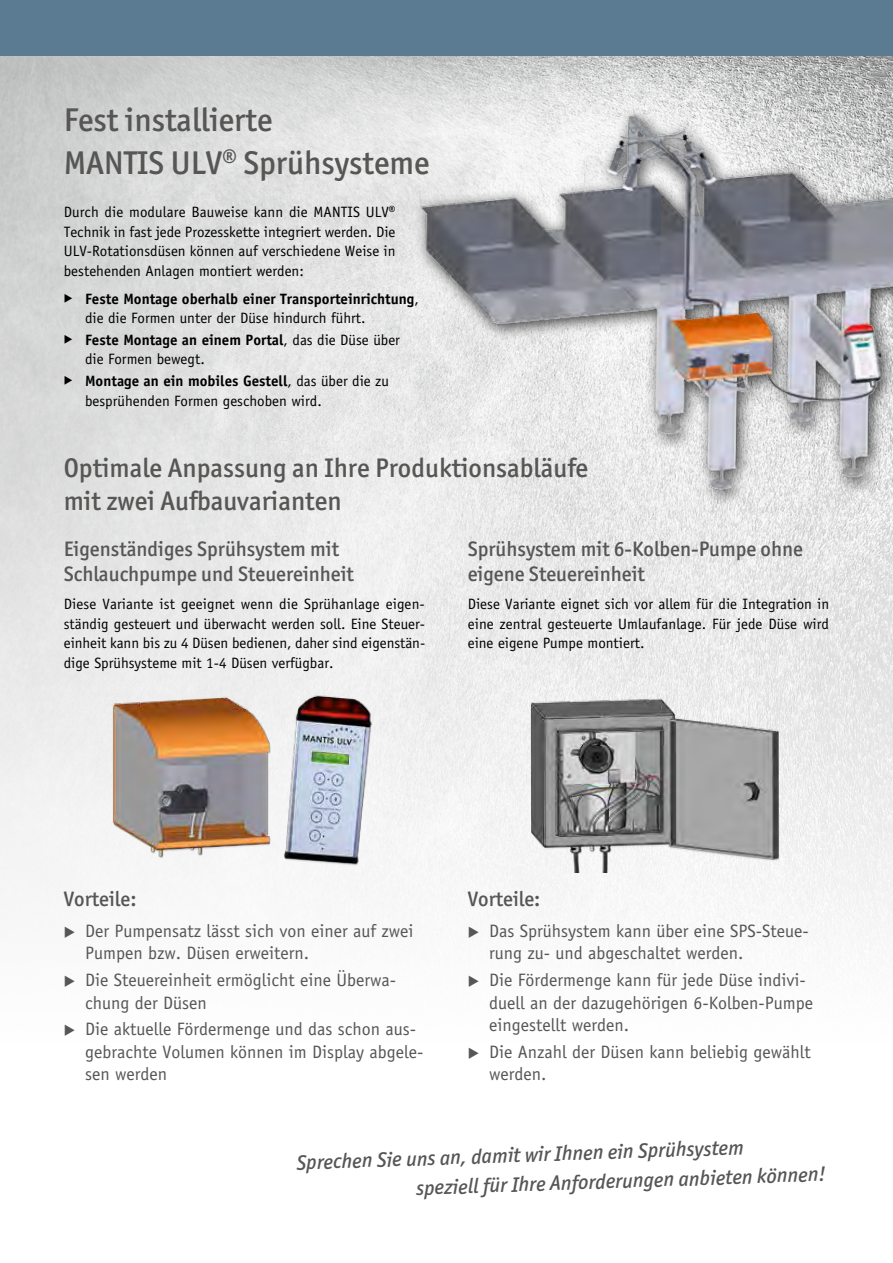
<style>
.page{position:relative;width:893px;height:1263px;background:#fff}
.page>*{position:absolute;margin:0;border:0;box-sizing:border-box;transform-origin:0 0}
.t1{font:500 33px/42.5px "Officina San ITC";color:#565655}
.t2{font:500 27px/33px "Officina San ITC";color:#565655}
.t3{font:500 21px/25.5px "Officina San ITC";color:#565655}
.t4{font:italic 500 21px/29.5px "Officina San ITC";color:#565655}
.t5{font:18px/22.5px "Officina Sans Std";color:#565655}
.t6{font:15px/19.5px "Officina Sans Std";color:#000;text-align:justify}
.t7{font:700 15px/19.5px "Officina Sans Std";color:#000}
.s1{font-weight:400}
.s2{font-weight:700}
</style>
<div class="page">
<img style="left:0;top:55px;width:893px;height:903px">
<div style="left:0;top:0;width:893px;height:55px;background:#5a7b91"></div>
<img style="left:100px;top:686px;width:288px;height:187px">
<img style="left:504px;top:694px;width:288px;height:179px">
<img style="left:389px;top:92px;width:504px;height:412px">
<svg style="left:76px;top:937px;width:13px;height:1px"></svg>
<svg style="left:480px;top:937px;width:13px;height:1px"></svg>
<h1 class="t1" style="left:64px;top:99px;width:368px">Fest installierte<br>MANTIS ULV<sup>®</sup> Sprühsysteme</h1>
<p class="t6" style="left:64px;top:203px;width:333px">Durch die modulare Bauweise kann die MANTIS ULV<sup>® </sup>Technik in fast jede Prozesskette integriert werden. Die ULV-Rotationsdüsen können auf verschiedene Weise in bestehenden Anlagen montiert werden:</p>
<p class="t7" style="left:85px;top:289px;width:335px;text-indent:-21px">◆ Feste Montage oberhalb einer Transporteinrichtung<span class="s1">, die die Formen unter der Düse hindurch führt.</span></p>
<p class="t6" style="left:85px;top:330px;width:316px;text-indent:-21px">◆ <span class="s2">Feste Montage an einem Portal</span>, das die Düse über die Formen bewegt.</p>
<p class="t6" style="left:85px;top:371px;width:305px;text-indent:-21px">◆ <span class="s2">Montage an ein mobiles Gestell</span>, das über die zu besprühenden Formen geschoben wird.</p>
<h2 class="t2" style="left:64px;top:451px;width:526px">Optimale Anpassung an Ihre Produktionsabläufe mit zwei Aufbauvarianten</h2>
<h3 class="t3" style="left:64px;top:536px;width:292px">Eigenständiges Sprühsystem mit<br>Schlauchpumpe und Steuereinheit</h3>
<p class="t6" style="left:64px;top:595px;width:363px">Diese Variante ist geeignet wenn die Sprühanlage eigen&shy;ständig gesteuert und überwacht werden soll. Eine Steuer&shy;einheit kann bis zu 4 Düsen bedienen, daher sind eigenstän&shy;dige Sprühsysteme mit 1-4 Düsen verfügbar.</p>
<h3 class="t3" style="left:468px;top:536px;width:337px">Sprühsystem mit 6-Kolben-Pumpe ohne eigene Steuereinheit</h3>
<p class="t6" style="left:468px;top:595px;width:363px">Diese Variante eignet sich vor allem für die Integration in eine zentral gesteuerte Umlaufanlage. Für jede Düse wird eine eigene Pumpe montiert.</p>
<h3 class="t3" style="left:64px;top:886px;width:74px">Vorteile:</h3>
<p class="t5" style="left:85px;top:920px;width:330px;text-indent:-21px">◆ Der Pumpensatz lässt sich von einer auf zwei<br>Pumpen bzw. Düsen erweitern.</p>
<p class="t5" style="left:85px;top:969px;width:313px;text-indent:-21px">◆ Die Steuereinheit ermöglicht eine Überwa&shy;chung der Düsen</p>
<p class="t5" style="left:85px;top:1018px;width:340px;text-indent:-21px">◆ Die aktuelle Fördermenge und das schon aus&shy;gebrachte Volumen können im Display abgele&shy;sen werden</p>
<h3 class="t3" style="left:468px;top:886px;width:74px">Vorteile:</h3>
<p class="t5" style="left:489px;top:920px;width:321px;text-indent:-21px">◆ Das Sprühsystem kann über eine SPS-Steue&shy;rung zu- und abgeschaltet werden.</p>
<p class="t5" style="left:489px;top:969px;width:326px;text-indent:-21px">◆ Die Fördermenge kann für jede Düse indivi&shy;duell an der dazugehörigen 6-Kolben-Pumpe eingestellt werden.</p>
<p class="t5" style="left:489px;top:1041px;width:323px;text-indent:-21px">◆ Die Anzahl der Düsen kann beliebig gewählt werden.</p>
<h3 class="t4" style="left:415px;top:1143px;width:411px;text-indent:-119px;rotate:-2deg">Sprechen Sie uns an, damit wir Ihnen ein Sprühsystem<br>speziell für Ihre Anforderungen anbieten können!</h3>
</div>
